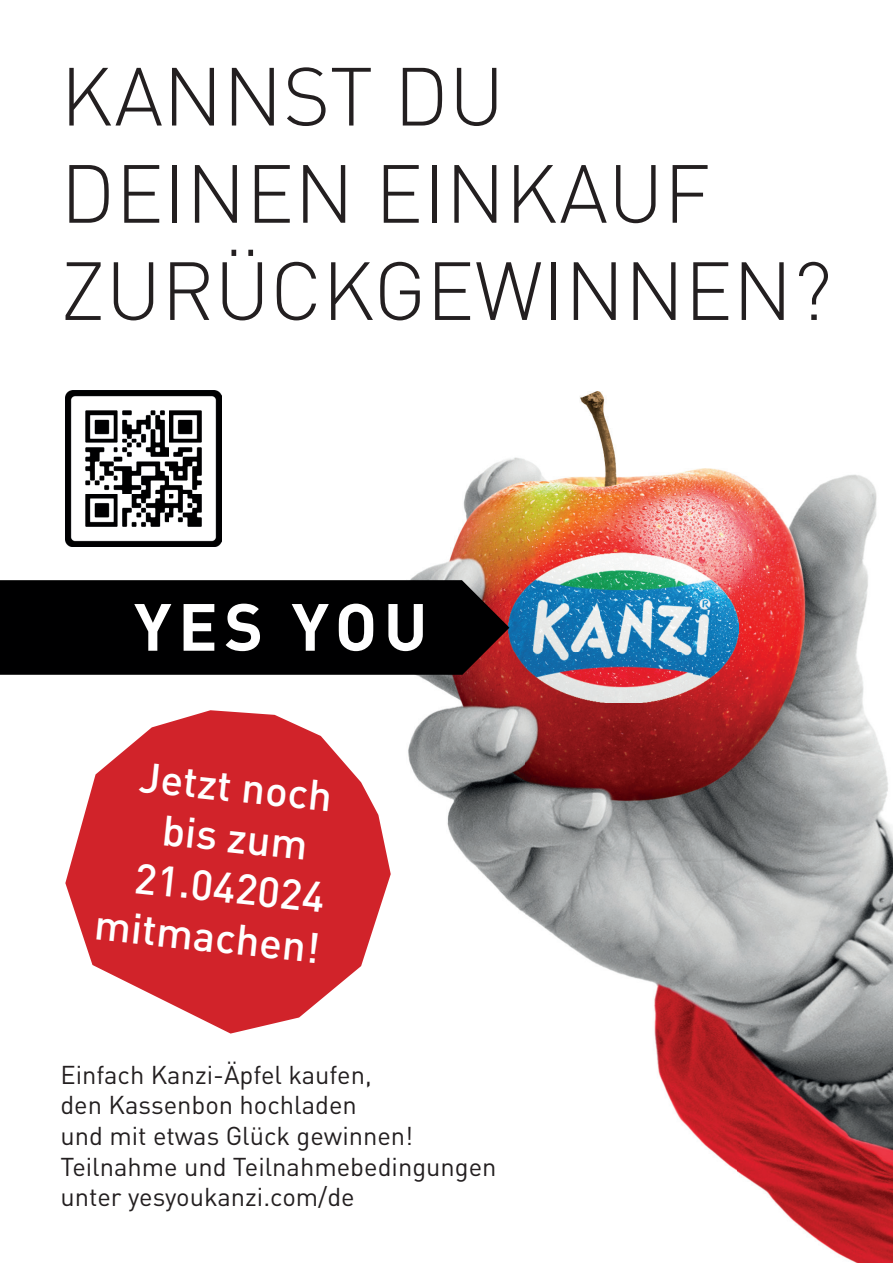
<style>
.page{position:relative;width:893px;height:1263px;background:#fff}
.page>*{position:absolute;margin:0;border:0;box-sizing:border-box;transform-origin:0 0}
.t1{font:300 81px/97.2px "DIN Pro";color:#231f20}
.t2{font:500 42.15px "DIN Pro";color:#fff}
.t3{font:25.5px/30.6px "DIN Pro";color:#231f20}
</style>
<div class="page">
<img style="left:408px;top:457px;width:117px;height:457px">
<img style="left:525px;top:404px;width:352px;height:161px">
<img style="left:736px;top:565px;width:157px;height:698px">
<img style="left:525px;top:703px;width:211px;height:467px">
<img style="left:509px;top:553px;width:229px;height:150px">
<svg style="left:0;top:580px;width:509px;height:95px;background:#0c0405"></svg>
<svg style="left:134px;top:604px;width:37px;height:47px"></svg>
<svg style="left:184px;top:604px;width:30px;height:47px"></svg>
<svg style="left:226px;top:604px;width:34px;height:47px"></svg>
<svg style="left:292px;top:604px;width:37px;height:47px"></svg>
<svg style="left:339px;top:604px;width:34px;height:47px"></svg>
<svg style="left:388px;top:604px;width:35px;height:47px"></svg>
<svg style="left:65px;top:710px;width:326px;height:323px;fill:#d1232a"></svg>
<img style="left:66px;top:391px;width:156px;height:156px">
<h1 class="t1" style="left:60px;top:41px;width:773px">KANNST DU<br>DEINEN EINKAUF<br>ZURÜCKGEWINNEN?</h1>
<h2 class="t2" style="left:143px;top:742px;width:195px;rotate:6deg">Jetzt noch</h2>
<h2 class="t2" style="left:166px;top:796px;width:148px;rotate:6deg">bis zum</h2>
<h2 class="t2" style="left:138px;top:843px;width:193px;rotate:6deg">21.042024</h2>
<h2 class="t2" style="left:98px;top:890px;width:228px;rotate:6deg">mitmachen!</h2>
<p class="t3" style="left:60px;top:1057px;width:438px">Einfach Kanzi-Äpfel kaufen,<br>den Kassenbon hochladen<br>und mit etwas Glück gewinnen!<br>Teilnahme und Teilnahmebedingungen unter yesyoukanzi.com/de</p>
</div>
